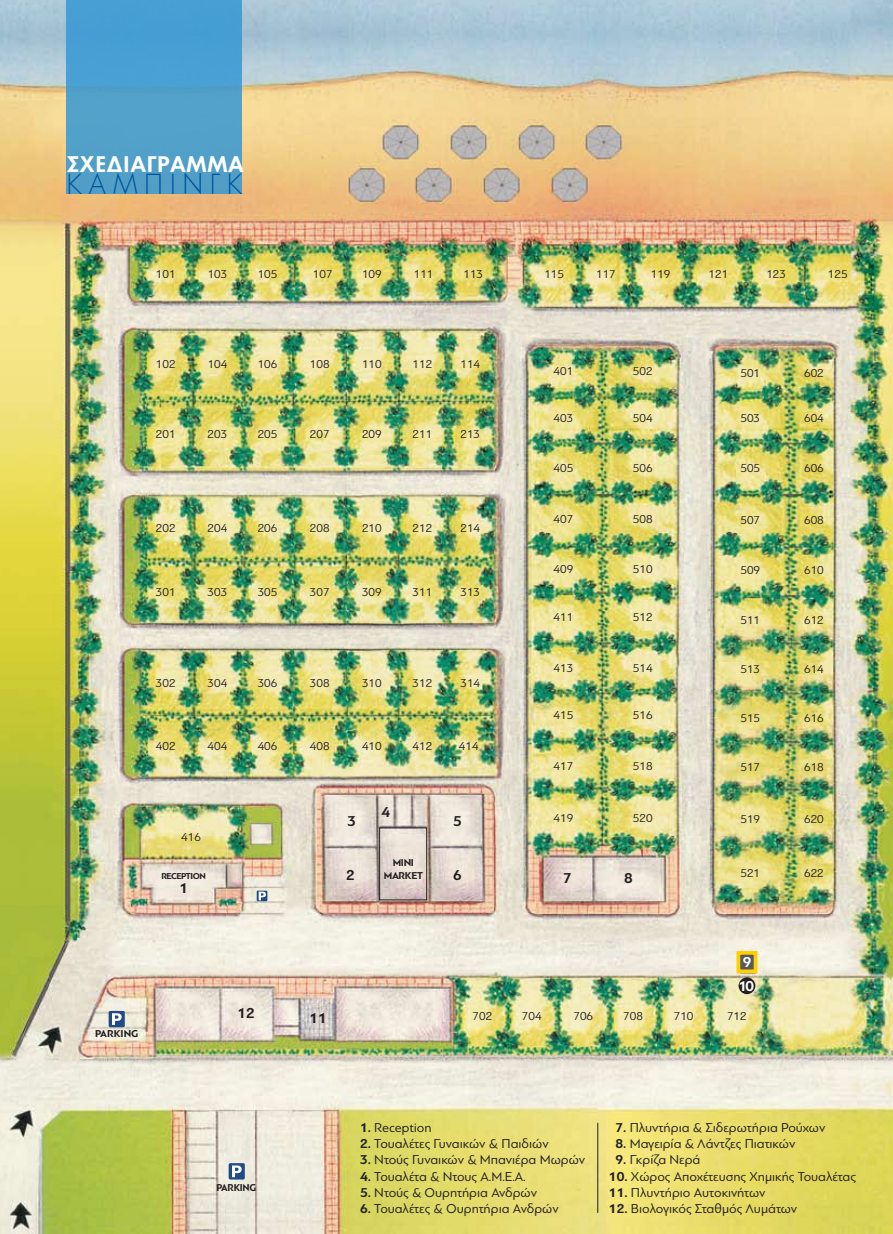
<style>
.page{position:relative;width:893px;height:1234px;background:#fff}
.page>*{position:absolute;margin:0;border:0;box-sizing:border-box;transform-origin:0 0}
.t1{font:300 27px "Art Futur";letter-spacing:.26em;color:#00529c}
.t2{font:700 21px "Art Futur";letter-spacing:.025em;color:#fff}
.t3{font:700 15px "PF Bague Sans Pro";color:#231f20}
.t4{font:700 15px "PF Bague Sans Pro";color:#fff}
.t5{font:13.5px "PF Bague Sans Pro";color:#231f20}
.t6{font:13.5px "PF Bague Sans Pro";letter-spacing:-.02em;color:#231f20}
.t7{font:12px "PF Bague Sans Pro";color:#231f20}
.t8{font:700 10.5px/12.6px "PF Bague Sans Pro";letter-spacing:-.025em;color:#231f20;text-align:center}
.t9{font:700 10.5px "PF Bague Sans Pro";letter-spacing:-.025em;color:#231f20;scale:.95 1}
.t10{font:700 10.5px "PF Bague Sans Pro";color:#231f20}
.t11{font:700 9px "PF Bague Sans Pro";letter-spacing:-.05em;color:#231f20}
.s1{font-weight:700}
</style>
<div class="page">
<img style="left:0;top:0;width:893px;height:1233px">
<div style="left:67px;top:0;width:175px;height:194px;background:#509fcb"></div>
<div style="left:736px;top:950px;width:21px;height:23px;background:#58595b;border:4px solid #ffcf01"></div>
<hr style="left:597px;top:1122px;width:1px;height:90px;background:#231f20">
<svg style="left:229px;top:1162px;width:16px;height:17px"></svg>
<svg style="left:232px;top:1165px;width:10px;height:11px"></svg>
<svg style="left:257px;top:890px;width:10px;height:11px"></svg>
<svg style="left:259px;top:891px;width:7px;height:9px"></svg>
<div style="left:379px;top:827px;width:48px;height:72px;border:1px solid #231f20"></div>
<div style="left:739px;top:977px;width:16px;height:16px;background:#231f20;border-radius:50%"></div>
<div style="left:109px;top:1010px;width:16px;height:17px;background:#214b88;border-radius:2px"></div>
<svg style="left:112px;top:1013px;width:10px;height:11px"></svg>
<h2 class="t2" style="left:67px;top:151px;width:179px">ΣXE∆IAΓPAMMA</h2>
<h1 class="t1" style="left:67px;top:170px;width:177px">KAMΠINΓK</h1>
<p class="t7" style="left:156px;top:267px;width:21px">101</p>
<p class="t7" style="left:208px;top:267px;width:21px">103</p>
<p class="t7" style="left:258px;top:267px;width:21px">105</p>
<p class="t7" style="left:313px;top:267px;width:21px">107</p>
<p class="t7" style="left:362px;top:267px;width:21px">109</p>
<p class="t7" style="left:414px;top:267px;width:21px">111</p>
<p class="t7" style="left:463px;top:267px;width:21px">113</p>
<p class="t7" style="left:544px;top:267px;width:21px">115</p>
<p class="t7" style="left:596px;top:267px;width:21px">117</p>
<p class="t7" style="left:651px;top:267px;width:21px">119</p>
<p class="t7" style="left:709px;top:267px;width:21px">121</p>
<p class="t7" style="left:766px;top:267px;width:21px">123</p>
<p class="t7" style="left:828px;top:267px;width:21px">125</p>
<p class="t7" style="left:156px;top:357px;width:21px">102</p>
<p class="t7" style="left:208px;top:357px;width:21px">104</p>
<p class="t7" style="left:258px;top:357px;width:21px">106</p>
<p class="t7" style="left:310px;top:357px;width:21px">108</p>
<p class="t7" style="left:362px;top:357px;width:21px">110</p>
<p class="t7" style="left:413px;top:357px;width:21px">112</p>
<p class="t7" style="left:460px;top:357px;width:21px">114</p>
<p class="t7" style="left:156px;top:427px;width:21px">201</p>
<p class="t7" style="left:208px;top:427px;width:21px">203</p>
<p class="t7" style="left:258px;top:427px;width:21px">205</p>
<p class="t7" style="left:310px;top:427px;width:21px">207</p>
<p class="t7" style="left:362px;top:427px;width:21px">209</p>
<p class="t7" style="left:412px;top:427px;width:21px">211</p>
<p class="t7" style="left:460px;top:427px;width:21px">213</p>
<p class="t7" style="left:156px;top:520px;width:21px">202</p>
<p class="t7" style="left:208px;top:520px;width:21px">204</p>
<p class="t7" style="left:258px;top:520px;width:21px">206</p>
<p class="t7" style="left:310px;top:520px;width:21px">208</p>
<p class="t7" style="left:362px;top:520px;width:21px">210</p>
<p class="t7" style="left:412px;top:520px;width:21px">212</p>
<p class="t7" style="left:460px;top:520px;width:21px">214</p>
<p class="t7" style="left:156px;top:585px;width:21px">301</p>
<p class="t7" style="left:208px;top:585px;width:21px">303</p>
<p class="t7" style="left:258px;top:585px;width:21px">305</p>
<p class="t7" style="left:310px;top:585px;width:21px">307</p>
<p class="t7" style="left:362px;top:585px;width:21px">309</p>
<p class="t7" style="left:412px;top:585px;width:21px">311</p>
<p class="t7" style="left:460px;top:585px;width:21px">313</p>
<p class="t7" style="left:156px;top:676px;width:21px">302</p>
<p class="t7" style="left:208px;top:676px;width:21px">304</p>
<p class="t7" style="left:258px;top:676px;width:21px">306</p>
<p class="t7" style="left:310px;top:676px;width:21px">308</p>
<p class="t7" style="left:362px;top:676px;width:21px">310</p>
<p class="t7" style="left:412px;top:676px;width:21px">312</p>
<p class="t7" style="left:460px;top:676px;width:21px">314</p>
<p class="t7" style="left:156px;top:739px;width:21px">402</p>
<p class="t7" style="left:208px;top:739px;width:21px">404</p>
<p class="t7" style="left:258px;top:739px;width:21px">406</p>
<p class="t7" style="left:310px;top:739px;width:21px">408</p>
<p class="t7" style="left:362px;top:739px;width:21px">410</p>
<p class="t7" style="left:412px;top:739px;width:21px">412</p>
<p class="t7" style="left:459px;top:739px;width:21px">414</p>
<p class="t3" style="left:347px;top:812px;width:10px">3</p>
<p class="t3" style="left:382px;top:802px;width:10px">4</p>
<p class="t3" style="left:453px;top:812px;width:10px">5</p>
<p class="t7" style="left:181px;top:829px;width:21px">416</p>
<p class="t11" style="left:161px;top:870px;width:46px">RECEPTION</p>
<p class="t3" style="left:179px;top:879px;width:10px">1</p>
<p class="t8" style="left:384px;top:856px;width:41px">MINI<br>MARKET</p>
<p class="t3" style="left:346px;top:865px;width:10px">2</p>
<p class="t3" style="left:453px;top:865px;width:10px">6</p>
<p class="t7" style="left:554px;top:364px;width:21px">401</p>
<p class="t7" style="left:553px;top:411px;width:21px">403</p>
<p class="t7" style="left:633px;top:364px;width:21px">502</p>
<p class="t7" style="left:633px;top:411px;width:21px">504</p>
<p class="t7" style="left:553px;top:461px;width:21px">405</p>
<p class="t7" style="left:633px;top:461px;width:21px">506</p>
<p class="t7" style="left:553px;top:512px;width:21px">407</p>
<p class="t7" style="left:633px;top:512px;width:21px">508</p>
<p class="t7" style="left:553px;top:561px;width:21px">409</p>
<p class="t7" style="left:633px;top:561px;width:21px">510</p>
<p class="t7" style="left:553px;top:610px;width:21px">411</p>
<p class="t7" style="left:633px;top:610px;width:21px">512</p>
<p class="t7" style="left:553px;top:661px;width:21px">413</p>
<p class="t7" style="left:553px;top:707px;width:21px">415</p>
<p class="t7" style="left:633px;top:661px;width:21px">514</p>
<p class="t7" style="left:633px;top:707px;width:21px">516</p>
<p class="t7" style="left:553px;top:758px;width:21px">417</p>
<p class="t7" style="left:633px;top:758px;width:21px">518</p>
<p class="t7" style="left:553px;top:811px;width:21px">419</p>
<p class="t7" style="left:633px;top:811px;width:21px">520</p>
<p class="t3" style="left:563px;top:868px;width:10px">7</p>
<p class="t3" style="left:624px;top:868px;width:10px">8</p>
<p class="t7" style="left:740px;top:366px;width:21px">501</p>
<p class="t7" style="left:740px;top:411px;width:21px">503</p>
<p class="t7" style="left:740px;top:461px;width:21px">505</p>
<p class="t7" style="left:740px;top:513px;width:21px">507</p>
<p class="t7" style="left:740px;top:563px;width:21px">509</p>
<p class="t7" style="left:740px;top:613px;width:21px">511</p>
<p class="t7" style="left:740px;top:661px;width:21px">513</p>
<p class="t7" style="left:740px;top:711px;width:21px">515</p>
<p class="t7" style="left:740px;top:760px;width:21px">517</p>
<p class="t7" style="left:740px;top:811px;width:21px">519</p>
<p class="t7" style="left:740px;top:866px;width:21px">521</p>
<p class="t10" style="left:95px;top:1026px;width:45px">PARKING</p>
<p class="t3" style="left:237px;top:1003px;width:19px">12</p>
<p class="t3" style="left:310px;top:1008px;width:19px">11</p>
<p class="t4" style="left:743px;top:952px;width:10px">9</p>
<p class="t4" style="left:738px;top:976px;width:17px">10</p>
<p class="t7" style="left:473px;top:1009px;width:21px">702</p>
<p class="t7" style="left:522px;top:1008px;width:21px">704</p>
<p class="t7" style="left:573px;top:1008px;width:21px">706</p>
<p class="t7" style="left:623px;top:1008px;width:21px">708</p>
<p class="t7" style="left:674px;top:1008px;width:21px">710</p>
<p class="t7" style="left:727px;top:1008px;width:21px">712</p>
<p class="t7" style="left:804px;top:366px;width:21px">602</p>
<p class="t7" style="left:804px;top:411px;width:21px">604</p>
<p class="t7" style="left:804px;top:461px;width:21px">606</p>
<p class="t7" style="left:804px;top:513px;width:21px">608</p>
<p class="t7" style="left:804px;top:563px;width:21px">610</p>
<p class="t7" style="left:804px;top:613px;width:21px">612</p>
<p class="t7" style="left:804px;top:661px;width:21px">614</p>
<p class="t7" style="left:804px;top:711px;width:21px">616</p>
<p class="t7" style="left:804px;top:760px;width:21px">618</p>
<p class="t7" style="left:804px;top:811px;width:21px">620</p>
<p class="t7" style="left:804px;top:866px;width:21px">622</p>
<p class="t9" style="left:216px;top:1180px;width:44px">PARKING</p>
<p class="t5" style="left:360px;top:1119px;width:73px"><span class="s1">1.</span> Reception</p>
<p class="t5" style="left:360px;top:1135px;width:190px"><span class="s1">2.</span> Τουαλέτες Γυναικών &amp; Παιδιών</p>
<p class="t5" style="left:360px;top:1151px;width:227px"><span class="s1">3.</span> Ντούς Γυναικών &amp; Μπανιέρα Μωρών</p>
<p class="t6" style="left:360px;top:1167px;width:167px"><span class="s1">4.</span> Τουαλέτα &amp; Ντους Α.M.E.Α.</p>
<p class="t5" style="left:360px;top:1184px;width:179px"><span class="s1">5.</span> Ντούς &amp; Ουρητήρια Ανδρών</p>
<p class="t5" style="left:360px;top:1200px;width:200px"><span class="s1">6.</span> Τουαλέτες &amp; Ουρητήρια Ανδρών</p>
<p class="t5" style="left:615px;top:1119px;width:211px"><span class="s1">7.</span> Πλυντήρια &amp; Σιδερωτήρια Ρούχων</p>
<p class="t5" style="left:615px;top:1135px;width:181px"><span class="s1">8.</span> Μαγειρία &amp; Λάντζες Πιατικών</p>
<p class="t5" style="left:615px;top:1151px;width:87px"><span class="s1">9.</span> Γκρίζα Νερά</p>
<p class="t5" style="left:609px;top:1167px;width:248px"><span class="s1">10.</span> Χώρος Αποχέτευσης Χηµικής Τουαλέτας</p>
<p class="t5" style="left:609px;top:1184px;width:158px"><span class="s1">11.</span> Πλυντήριο Αυτοκινήτων</p>
<p class="t5" style="left:609px;top:1200px;width:190px"><span class="s1">12.</span> Βιολογικός Σταθµός Λυµάτων</p>
</div>
